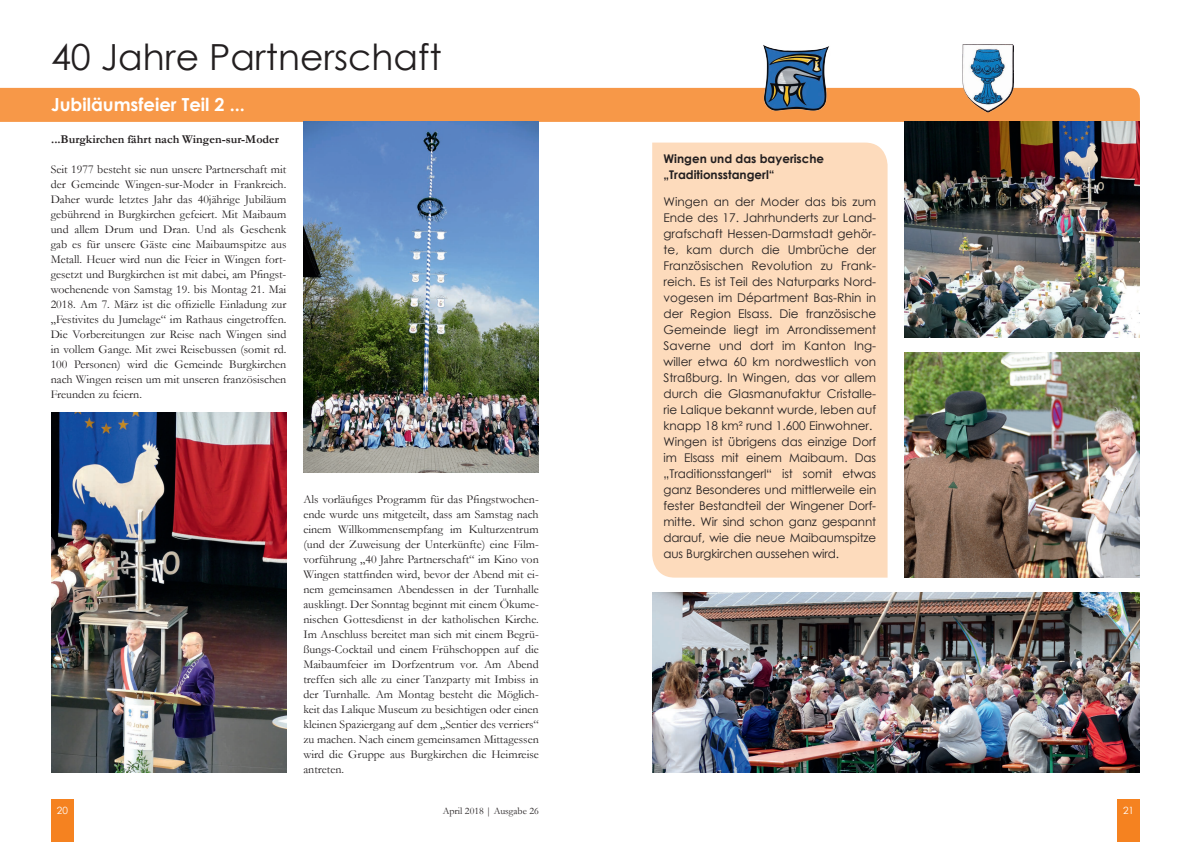
<style>
.page{position:relative;width:1191px;height:842px;background:#fff}
.page>*{position:absolute;margin:0;border:0;box-sizing:border-box;transform-origin:0 0}
.t1{font:36px "Century Gothic";color:#231f20}
.t2{font:700 18px "Century Gothic";color:#fff}
.t3{font:12px/15px "Garamond";color:#231f20;text-align:justify}
.t4{font:12px/16px "Century Gothic";color:#231f20}
.t5{font:700 12px/16px "Century Gothic";color:#231f20}
.t6{font:700 12px "Garamond";color:#231f20}
.t7{font:10px "Garamond";color:#231f20}
.t8{font:10px "Century Gothic";color:#fff}
</style>
<div class="page">
<div style="left:51px;top:799px;width:23px;height:43px;background:#f58220"></div>
<div style="left:1117px;top:799px;width:23px;height:43px;background:#f58220"></div>
<div style="left:0;top:88px;width:1140px;height:34px;background:#f79848"></div>
<div style="left:652px;top:143px;width:235px;height:435px;background:#fddbbc"></div>
<img style="left:51px;top:413px;width:235px;height:360px">
<img style="left:904px;top:122px;width:236px;height:216px">
<img style="left:652px;top:593px;width:488px;height:180px">
<img style="left:303px;top:122px;width:236px;height:351px">
<img style="left:904px;top:353px;width:236px;height:225px">
<img style="left:961px;top:44px;width:53px;height:69px">
<img style="left:761px;top:45px;width:70px;height:68px">
<h1 class="t1" style="left:51px;top:31px;width:392px">40 Jahre Partnerschaft</h1>
<h2 class="t2" style="left:51px;top:91px;width:195px">Jubiläumsfeier Teil 2 ...</h2>
<p class="t6" style="left:51px;top:131px;width:229px">...Burgkirchen fährt nach Wingen-sur-Moder</p>
<p class="t3" style="left:51px;top:161px;width:237px">Seit 1977 besteht sie nun unsere Partnerschaft mit der Gemeinde Wingen-sur-Moder in Frankreich.<br>Daher wurde letztes Jahr das 40jährige Jubiläum gebührend in Burgkirchen gefeiert. Mit Maibaum und allem Drum und Dran. Und als Geschenk gab es für unsere Gäste eine Maibaumspitze aus Metall. Heuer wird nun die Feier in Wingen fort&shy;gesetzt und Burgkirchen ist mit dabei, am Pfingst&shy;wochenende von Samstag 19. bis Montag 21. Mai 2018. Am 7. März ist die offizielle Einladung zur „Festivites du Jumelage“ im Rathaus eingetroffen.<br>Die Vorbereitungen zur Reise nach Wingen sind in vollem Gange. Mit zwei Reisebussen (somit rd.<br>100 Personen) wird die Gemeinde Burgkirchen nach Wingen reisen um mit unseren französischen Freunden zu feiern.</p>
<p class="t5" style="left:663px;top:150px;width:162px">Wingen und das bayerische „Traditionsstangerl“</p>
<p class="t4" style="left:663px;top:194px;width:214px">Wingen an der Moder das bis zum Ende des 17. Jahrhunderts zur Land&shy;grafschaft Hessen-Darmstadt gehör&shy;te, kam durch die Umbrüche der Französischen Revolution zu Frank&shy;reich. Es ist Teil des Naturparks Nord&shy;vogesen im Départment Bas-Rhin in der Region Elsass. Die französische Gemeinde liegt im Arrondissement Saverne und dort im Kanton Ing&shy;willer etwa 60 km nordwestlich von Straßburg. In Wingen, das vor allem durch die Glasmanufaktur Cristalle&shy;rie Lalique bekannt wurde, leben auf knapp 18 km² rund 1.600 Einwohner.<br>Wingen ist übrigens das einzige Dorf im Elsass mit einem Maibaum. Das „Traditionsstangerl“ ist somit etwas ganz Besonderes und mittlerweile ein fester Bestandteil der Wingener Dorf&shy;mitte. Wir sind schon ganz gespannt darauf, wie die neue Maibaumspitze aus Burgkirchen aussehen wird.</p>
<p class="t3" style="left:303px;top:491px;width:237px">Als vorläufiges Programm für das Pfingstwochen&shy;ende wurde uns mitgeteilt, dass am Samstag nach einem Willkommensempfang im Kulturzentrum (und der Zuweisung der Unterkünfte) eine Film&shy;vorführung „40 Jahre Partnerschaft“ im Kino von Wingen stattfinden wird, bevor der Abend mit ei&shy;nem gemeinsamen Abendessen in der Turnhalle ausklingt. Der Sonntag beginnt mit einem Ökume&shy;nischen Gottesdienst in der katholischen Kirche.<br>Im Anschluss bereitet man sich mit einem Begrü&shy;ßungs-Cocktail und einem Frühschoppen auf die Maibaumfeier im Dorfzentrum vor. Am Abend treffen sich alle zu einer Tanzparty mit Imbiss in der Turnhalle. Am Montag besteht die Möglich&shy;keit das Lalique Museum zu besichtigen oder einen kleinen Spaziergang auf dem „Sentier des verriers“ zu machen. Nach einem gemeinsamen Mittagessen wird die Gruppe aus Burgkirchen die Heimreise antreten.</p>
<p class="t8" style="left:57px;top:803px;width:13px">20</p>
<p class="t7" style="left:443px;top:804px;width:98px">April 2018 | Ausgabe 26</p>
<p class="t8" style="left:1123px;top:803px;width:13px">21</p>
</div>
